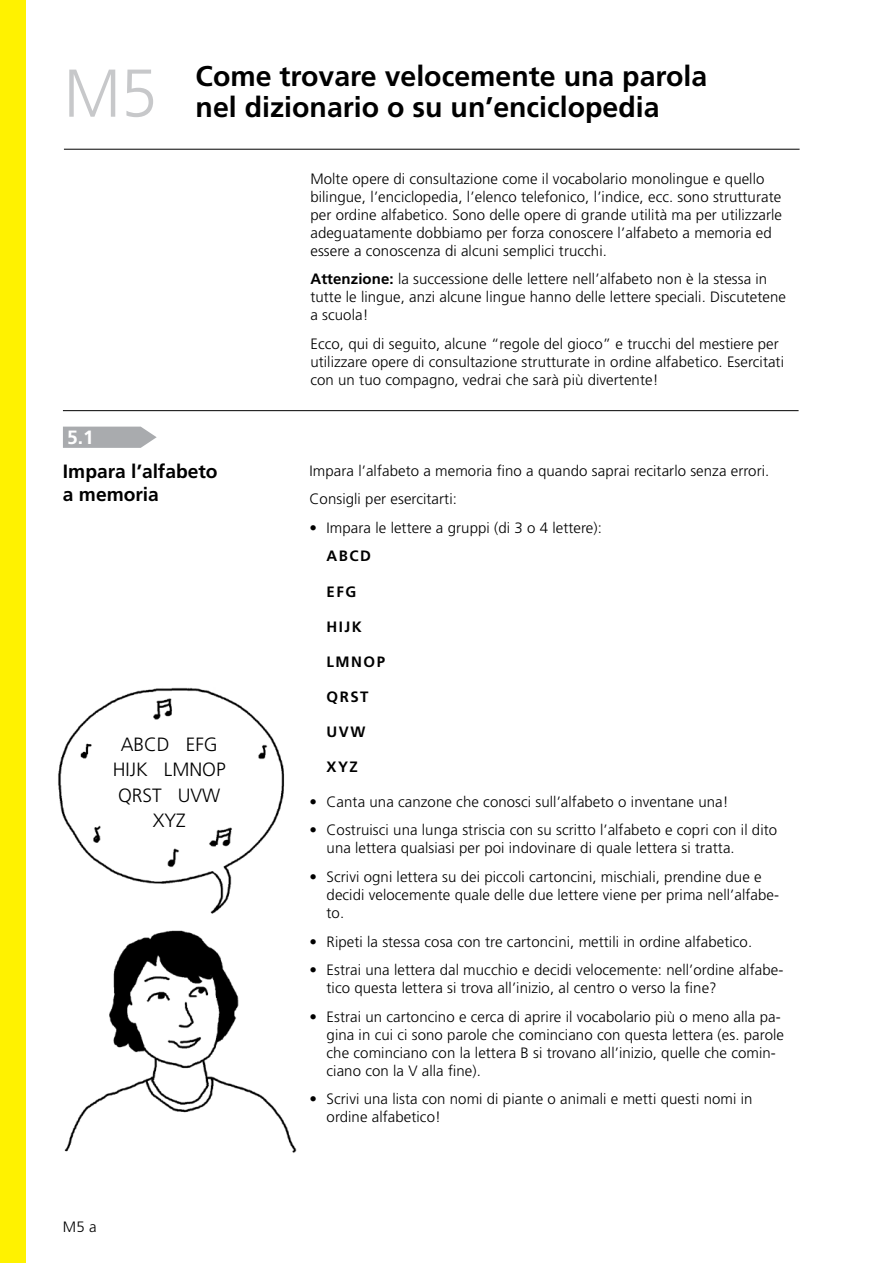
<style>
.page{position:relative;width:893px;height:1263px;background:#fff}
.page>*{position:absolute;margin:0;border:0;box-sizing:border-box;transform-origin:0 0}
.t1{font:300 67.5px "Frutiger";color:#c7c8ca;scale:.95 1}
.t2{font:700 28.5px "Frutiger";color:#000}
.t3{font:300 19.2px/25.5px "Frutiger";color:#000;text-align:center}
.t4{font:700 19.2px/23.1px "Frutiger LT Pro";color:#000}
.t5{font:700 19.2px "Frutiger LT Pro";color:#fff}
.t6{font:300 15px/18px "Frutiger";letter-spacing:.005em;color:#000}
.t7{font:300 15px/18px "Frutiger LT Pro";letter-spacing:.005em;color:#000}
.t8{font:700 15px "Frutiger";letter-spacing:.1em;color:#000}
.s1{font-weight:700}
</style>
<div class="page">
<img style="left:58px;top:687px;width:239px;height:466px">
<hr style="left:64px;top:149px;width:736px;height:1px;background:#000">
<hr style="left:63px;top:410px;width:736px;height:1px;background:#000">
<svg style="left:63px;top:427px;width:94px;height:21px;background:#b0b2b5"></svg>
<div style="left:0;top:0;width:26px;height:1263px;background:#fff200"></div>
<h1 class="t1" style="left:64px;top:55px;width:100px">M5</h1>
<p class="t5" style="left:67px;top:426px;width:28px">5.1</p>
<h2 class="t2" style="left:196px;top:59px;width:513px">Come trovare velocemente una parola</h2>
<h2 class="t2" style="left:196px;top:91px;width:465px">nel dizionario o su un’enciclopedia</h2>
<p class="t7" style="left:310px;top:169px;width:473px">Molte opere di consultazione come il vocabolario monolingue e quello bilingue, l’enciclopedia, l’elenco telefonico, l’indice, ecc. sono strutturate per ordine alfabetico. Sono delle opere di grande utilità ma per utilizzarle adeguatamente dobbiamo per forza conoscere l’alfabeto a memoria ed essere a conoscenza di alcuni semplici trucchi.</p>
<p class="t7" style="left:310px;top:270px;width:477px"><span class="s1">Attenzione:</span> la successione delle lettere nell’alfabeto non è la stessa in tutte le lingue, anzi alcune lingue hanno delle lettere speciali. Discutetene a scuola!</p>
<p class="t7" style="left:310px;top:335px;width:475px">Ecco, qui di seguito, alcune “regole del gioco” e trucchi del mestiere per utilizzare opere di consultazione strutturate in ordine alfabetico. Esercitati con un tuo compagno, vedrai che sarà più divertente!</p>
<p class="t4" style="left:63px;top:460px;width:156px">Impara l’alfabeto a memoria</p>
<p class="t3" style="left:113px;top:731px;width:115px">ABCD EFG<br>HIJK LMNOP<br>QRST UVW<br>XYZ</p>
<p class="t6" style="left:63px;top:1218px;width:35px">M5 a</p>
<p class="t6" style="left:310px;top:456px;width:461px;line-height:28.7px">Impara l’alfabeto a memoria fino a quando saprai recitarlo senza errori.<br>Consigli per esercitarti:</p>
<p class="t6" style="left:310px;top:519px;width:294px">• Impara le lettere a gruppi (di 3 o 4 lettere):</p>
<p class="t8" style="left:327px;top:547px;width:46px">ABCD</p>
<p class="t8" style="left:327px;top:582px;width:31px">EFG</p>
<p class="t8" style="left:327px;top:617px;width:37px">HIJK</p>
<p class="t8" style="left:327px;top:652px;width:60px">LMNOP</p>
<p class="t8" style="left:327px;top:687px;width:44px">QRST</p>
<p class="t8" style="left:327px;top:722px;width:40px">UVW</p>
<p class="t8" style="left:327px;top:757px;width:33px">XYZ</p>
<p class="t6" style="left:310px;top:792px;width:421px">• Canta una canzone che conosci sull’alfabeto o inventane una!</p>
<p class="t6" style="left:327px;top:821px;width:452px;text-indent:-17px">• Costruisci una lunga striscia con su scritto l’alfabeto e copri con il dito una lettera qualsiasi per poi indovinare di quale lettera si tratta.</p>
<p class="t6" style="left:327px;top:868px;width:454px;text-indent:-17px">• Scrivi ogni lettera su dei piccoli cartoncini, mischiali, prendine due e decidi velocemente quale delle due lettere viene per prima nell’alfabe&shy;to.</p>
<p class="t6" style="left:310px;top:932px;width:444px">• Ripeti la stessa cosa con tre cartoncini, mettili in ordine alfabetico.</p>
<p class="t6" style="left:327px;top:961px;width:458px;text-indent:-17px">• Estrai una lettera dal mucchio e decidi velocemente: nell’ordine alfabe&shy;tico questa lettera si trova all’inizio, al centro o verso la fine?</p>
<p class="t6" style="left:327px;top:1007px;width:459px;text-indent:-17px">• Estrai un cartoncino e cerca di aprire il vocabolario più o meno alla pa&shy;gina in cui ci sono parole che cominciano con questa lettera (es. parole che cominciano con la lettera B si trovano all’inizio, quelle che comin&shy;ciano con la V alla fine).</p>
<p class="t6" style="left:327px;top:1090px;width:427px;text-indent:-17px">• Scrivi una lista con nomi di piante o animali e metti questi nomi in ordine alfabetico!</p>
</div>
